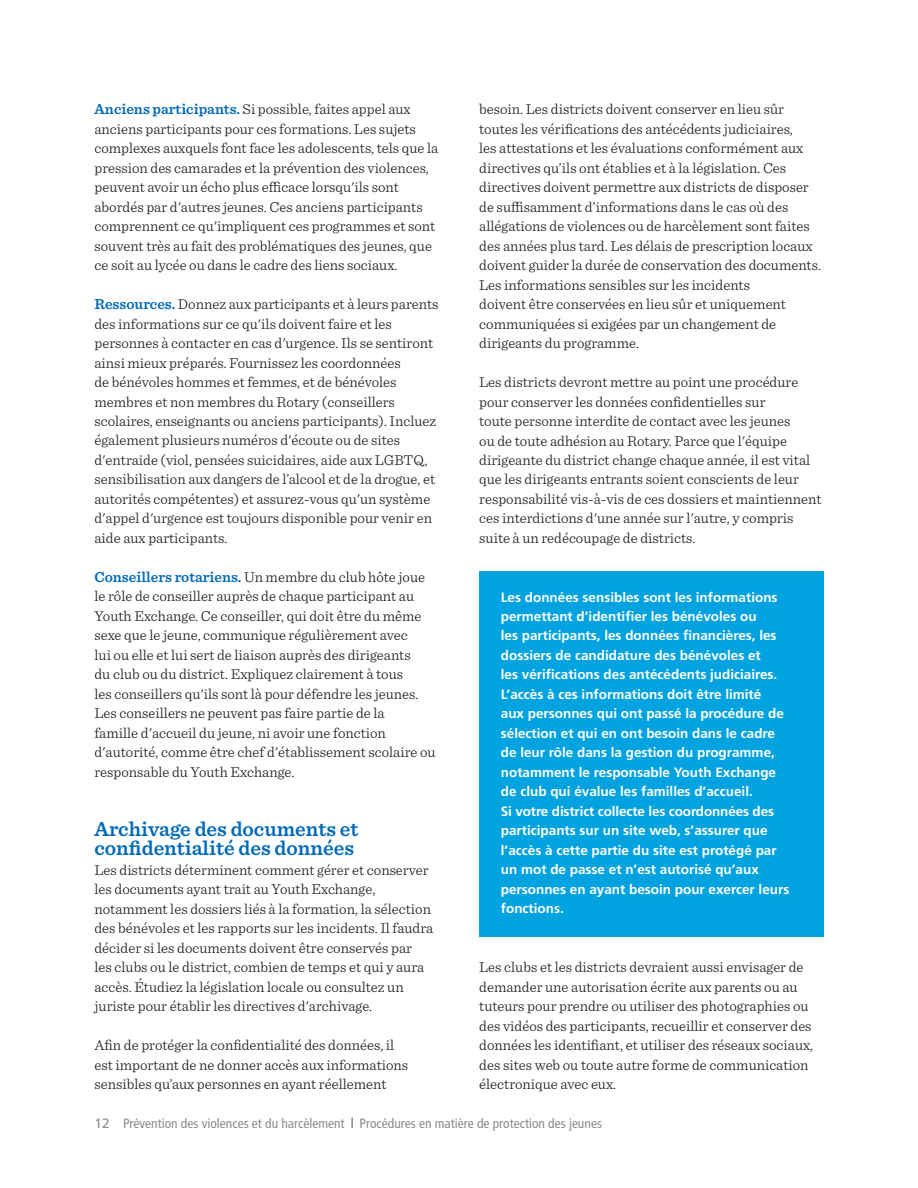
<style>
.page{position:relative;width:918px;height:1188px;background:#fff}
.page>*{position:absolute;margin:0;border:0;box-sizing:border-box;transform-origin:0 0}
.t1{font:600 21px/19.5px "Sentinel";color:#016ab6}
.t2{font:300 15px/19.5px "Sentinel";color:#231f20}
.t3{font:700 13.5px/19.5px "Frutiger LT Std";color:#fff}
.t4{font:condensed 13.5px "Frutiger LT Std";color:#898b8e}
.s1{font-weight:600;color:#016ab6}
.s2{font-stretch:normal}
</style>
<div class="page">
<svg style="left:351px;top:1118px;width:2px;height:10px"></svg>
<div style="left:479px;top:571px;width:345px;height:366px;background:#00a2e0"></div>
<p class="t2" style="left:94px;top:98px;width:345px"><span class="s1">Anciens participants.</span> Si possible, faites appel aux anciens participants pour ces formations. Les sujets complexes auxquels font face les adolescents, tels que la pression des camarades et la prévention des violences, peuvent avoir un écho plus efficace lorsqu'ils sont abordés par d'autres jeunes. Ces anciens participants comprennent ce qu'impliquent ces programmes et sont souvent très au fait des problématiques des jeunes, que ce soit au lycée ou dans le cadre des liens sociaux.</p>
<p class="t2" style="left:94px;top:293px;width:346px"><span class="s1">Ressources.</span> Donnez aux participants et à leurs parents des informations sur ce qu'ils doivent faire et les personnes à contacter en cas d'urgence. Ils se sentiront ainsi mieux préparés. Fournissez les coordonnées<br>de bénévoles hommes et femmes, et de bénévoles membres et non membres du Rotary (conseillers scolaires, enseignants ou anciens participants). Incluez également plusieurs numéros d'écoute ou de sites d'entraide (viol, pensées suicidaires, aide aux LGBTQ, sensibilisation aux dangers de l’alcool et de la drogue, et autorités compétentes) et assurez-vous qu'un système d'appel d'urgence est toujours disponible pour venir en aide aux participants.</p>
<p class="t2" style="left:94px;top:566px;width:343px"><span class="s1">Conseillers rotariens.</span> Un membre du club hôte joue le rôle de conseiller auprès de chaque participant au Youth Exchange. Ce conseiller, qui doit être du même sexe que le jeune, communique régulièrement avec<br>lui ou elle et lui sert de liaison auprès des dirigeants<br>du club ou du district. Expliquez clairement à tous<br>les conseillers qu'ils sont là pour défendre les jeunes.<br>Les conseillers ne peuvent pas faire partie de la<br>famille d'accueil du jeune, ni avoir une fonction d'autorité, comme être chef d'établissement scolaire ou responsable du Youth Exchange.</p>
<h1 class="t1" style="left:94px;top:818px;width:266px">Archivage des documents et confidentialité des données</h1>
<p class="t2" style="left:94px;top:859px;width:340px">Les districts déterminent comment gérer et conserver les documents ayant trait au Youth Exchange, notamment les dossiers liés à la formation, la sélection des bénévoles et les rapports sur les incidents. Il faudra décider si les documents doivent être conservés par les clubs ou le district, combien de temps et qui y aura accès. Étudiez la législation locale ou consultez un juriste pour établir les directives d'archivage.</p>
<p class="t2" style="left:94px;top:1034px;width:315px">Afin de protéger la confidentialité des données, il est important de ne donner accès aux informations sensibles qu’aux personnes en ayant réellement</p>
<p class="t2" style="left:479px;top:98px;width:343px">besoin. Les districts doivent conserver en lieu sûr toutes les vérifications des antécédents judiciaires,<br>les attestations et les évaluations conformément aux directives qu’ils ont établies et à la législation. Ces directives doivent permettre aux districts de disposer de suffisamment d’informations dans le cas où des allégations de violences ou de harcèlement sont faites des années plus tard. Les délais de prescription locaux doivent guider la durée de conservation des documents.<br>Les informations sensibles sur les incidents<br>doivent être conservées en lieu sûr et uniquement communiquées si exigées par un changement de dirigeants du programme.</p>
<p class="t2" style="left:479px;top:371px;width:344px">Les districts devront mettre au point une procédure pour conserver les données confidentielles sur<br>toute personne interdite de contact avec les jeunes<br>ou de toute adhésion au Rotary. Parce que l'équipe dirigeante du district change chaque année, il est vital que les dirigeants entrants soient conscients de leur responsabilité vis-à-vis de ces dossiers et maintiennent ces interdictions d'une année sur l'autre, y compris suite à un redécoupage de districts.</p>
<p class="t3" style="left:501px;top:587px;width:290px">Les données sensibles sont les informations permettant d’identifier les bénévoles ou<br>les participants, les données financières, les dossiers de candidature des bénévoles et<br>les vérifications des antécédents judiciaires.<br>L’accès à ces informations doit être limité<br>aux personnes qui ont passé la procédure de sélection et qui en ont besoin dans le cadre de leur rôle dans la gestion du programme, notamment le responsable Youth Exchange de club qui évalue les familles d’accueil.<br>Si votre district collecte les coordonnées des participants sur un site web, s’assurer que l’accès à cette partie du site est protégé par un mot de passe et n’est autorisé qu’aux personnes en ayant besoin pour exercer leurs fonctions.</p>
<p class="t2" style="left:479px;top:956px;width:335px">Les clubs et les districts devraient aussi envisager de demander une autorisation écrite aux parents ou au tuteurs pour prendre ou utiliser des photographies ou des vidéos des participants, recueillir et conserver des données les identifiant, et utiliser des réseaux sociaux, des sites web ou toute autre forme de communication électronique avec eux.</p>
<p class="t4" style="left:94px;top:1115px;width:509px"><span class="s2">12</span> Prévention des violences et du harcèlement Procédures en matière de protection des jeunes</p>
</div>
